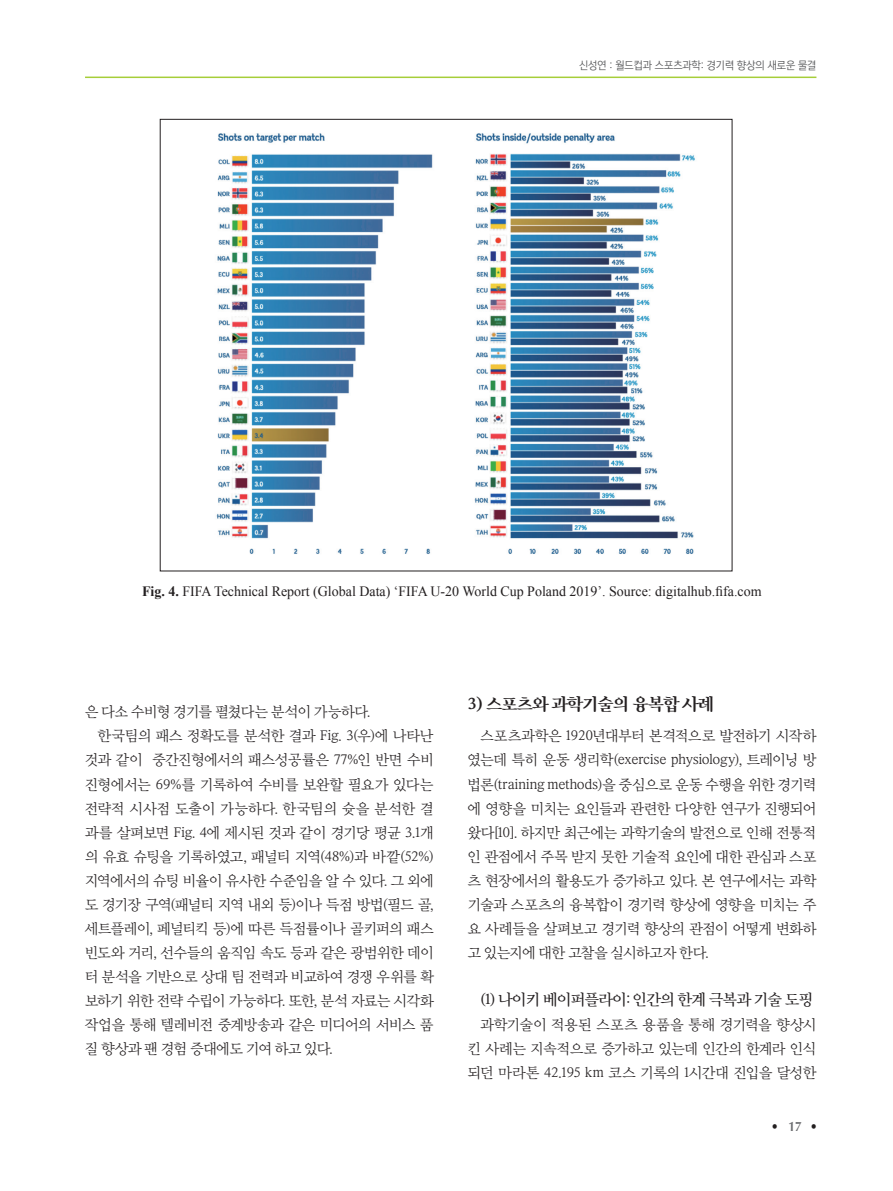
<style>
.page{position:relative;width:893px;height:1191px;background:#fff}
.page>*{position:absolute;margin:0;border:0;box-sizing:border-box;transform-origin:0 0}
._1{font:16.5px "Yoon Myungjo Pro 760";letter-spacing:-.03em;color:#231f20}
._1-2{font:15px "Yoon Myungjo Pro 740";letter-spacing:-.04em;color:#231f20}
._12_본문{font:14.25px/24px "Yoon Myungjo Pro 730";letter-spacing:-.025em;color:#231f20;text-align:justify}
._17_Figure{font:14.25px "Times New Roman";color:#231f20}
.t1{font:700 13.5px "Optima";color:#231f20;scale:.9 1}
.t2{font:10.5px "Yoon Gothic Pro 740";color:#57585a;scale:.95 1}
.s1{font-weight:700}
.s2{color:#6c6d70}
</style>
<div class="page">
<hr style="left:85px;top:77px;width:731px;height:1px;background:#a6ce39">
<img style="left:216px;top:133px;width:479px;height:421px">
<p class="t2" style="left:579px;top:58px;width:251px">신성연 : 월드컵과 스포츠과학: 경기력 향상의 새로운 물결</p>
<p class="_17_Figure" style="left:142px;top:582px;width:621px"><span class="s1">Fig. 4.</span> FIFA Technical Report (Global Data) ‘FIFA U-20 World Cup Poland 2019’. Source: digitalhub.fifa.com</p>
<p class="_12_본문" style="left:85px;top:699px;width:287px">은 다소 수비형 경기를 펼쳤다는 분석이 가능하다.</p>
<p class="_12_본문" style="left:85px;top:723px;width:350px;text-indent:13px">한국팀의 패스 정확도를 분석한 결과 Fig. 3(우)에 나타난 것과 같이 중간진형에서의 패스성공률은 77%인 반면 수비 진형에서는 69%를 기록하여 수비를 보완할 필요가 있다는 전략적 시사점 도출이 가능하다. 한국팀의 슛을 분석한 결 과를 살펴보면 Fig. 4에 제시된 것과 같이 경기당 평균 3.1개 의 유효 슈팅을 기록하였고, 패널티 지역(48%)과 바깥(52%) 지역에서의 슈팅 비율이 유사한 수준임을 알 수 있다. 그 외에 도 경기장 구역(패널티 지역 내외 등)이나 득점 방법(필드 골, 세트플레이, 페널티킥 등)에 따른 득점률이나 골키퍼의 패스 빈도와 거리, 선수들의 움직임 속도 등과 같은 광범위한 데이 터 분석을 기반으로 상대 팀 전력과 비교하여 경쟁 우위를 확 보하기 위한 전략 수립이 가능하다. 또한, 분석 자료는 시각화 작업을 통해 텔레비전 중계방송과 같은 미디어의 서비스 품 질 향상과 팬 경험 증대에도 기여 하고 있다.</p>
<p class="_1" style="left:468px;top:693px;width:248px">3) 스포츠와 과학기술의 융복합 사례</p>
<p class="_12_본문" style="left:468px;top:723px;width:350px;text-indent:13px">스포츠과학은 1920년대부터 본격적으로 발전하기 시작하 였는데 특히 운동 생리학(exercise physiology), 트레이닝 방 법론(training methods)을 중심으로 운동 수행을 위한 경기력 에 영향을 미치는 요인들과 관련한 다양한 연구가 진행되어 왔다[10]. 하지만 최근에는 과학기술의 발전으로 인해 전통적 인 관점에서 주목 받지 못한 기술적 요인에 대한 관심과 스포 츠 현장에서의 활용도가 증가하고 있다. 본 연구에서는 과학 기술과 스포츠의 융복합이 경기력 향상에 영향을 미치는 주 요 사례들을 살펴보고 경기력 향상의 관점이 어떻게 변화하 고 있는지에 대한 고찰을 실시하고자 한다.</p>
<p class="_1-2" style="left:480px;top:990px;width:334px">(1) 나이키 베이퍼플라이: 인간의 한계 극복과 기술 도핑</p>
<p class="_12_본문" style="left:468px;top:1011px;width:350px;text-indent:13px">과학기술이 적용된 스포츠 용품을 통해 경기력을 향상시 킨 사례는 지속적으로 증가하고 있는데 인간의 한계라 인식 되던 마라톤 42.195 km 코스 기록의 1시간대 진입을 달성한</p>
<p class="t1" style="left:771px;top:1118px;width:53px">• <span class="s2">17</span> •</p>
</div>
